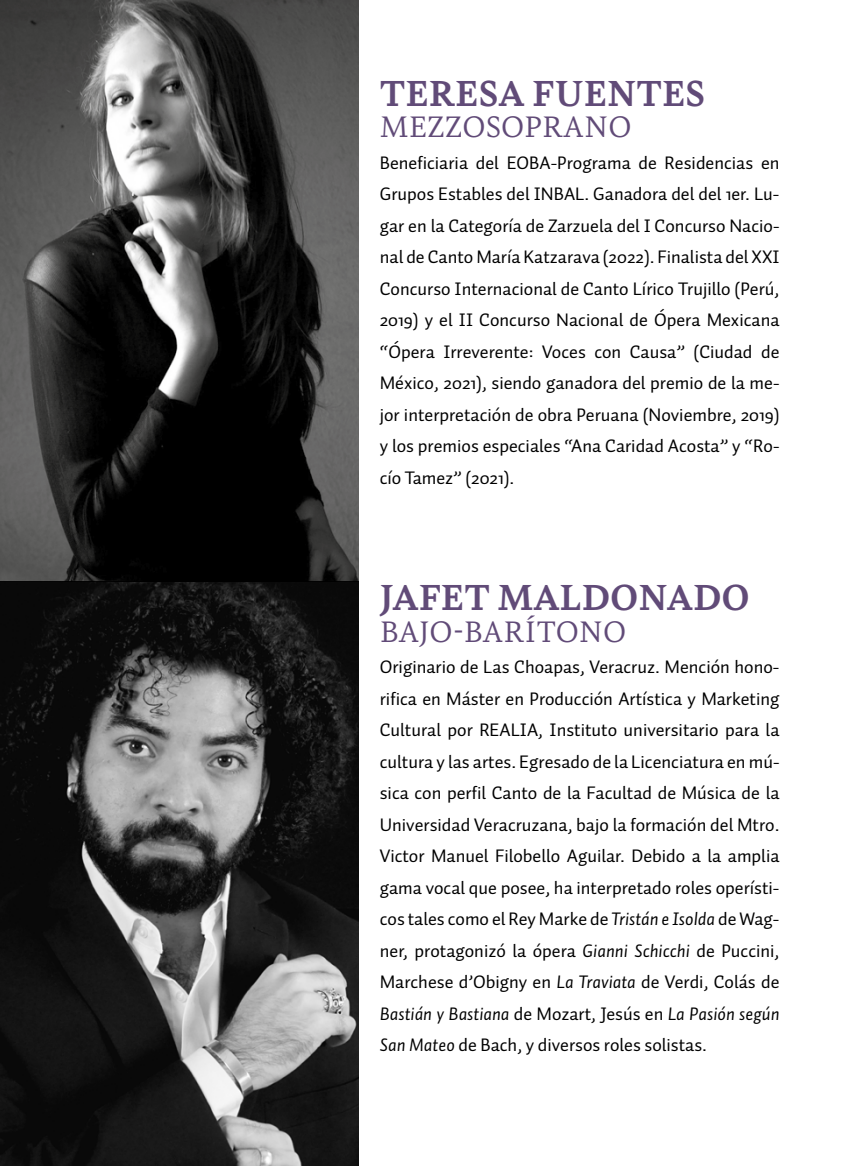
<style>
.page{position:relative;width:854px;height:1166px;background:#fff}
.page>*{position:absolute;margin:0;border:0;box-sizing:border-box;transform-origin:0 0}
.t1{font:700 38.5px "Bely";color:#614b78}
.t2{font:31.5px "Bely";color:#614b78}
.t3{font:18.38px/31.5px "Auto Pro";color:#000;text-align:justify}
.t4{font:18.38px "Auto Pro Regular Italic 1";color:#000}
.s1{font-family:"Auto Pro Regular Italic 1"}
.s2{font-family:"Auto Pro"}
</style>
<div class="page">
<img style="left:0;top:0;width:358px;height:1166px">
<h1 class="t1" style="left:379px;top:66px;width:327px">TERESA FUENTES</h1>
<h2 class="t2" style="left:379px;top:105px;width:253px">MEZZOSOPRANO</h2>
<p class="t3" style="left:379px;top:147px;width:401px">Beneficiaria del EOBA-Programa de Residencias en Grupos Estables del INBAL. Ganadora del del 1er. Lu&shy;gar en la Categoría de Zarzuela del I Concurso Nacio&shy;nal de Canto María Katzarava (2022). Finalista del XXI Concurso Internacional de Canto Lírico Trujillo (Perú, 2019) y el II Concurso Nacional de Ópera Mexicana “Ópera Irreverente: Voces con Causa” (Ciudad de México, 2021), siendo ganadora del premio de la me&shy;jor interpretación de obra Peruana (Noviembre, 2019) y los premios especiales “Ana Caridad Acosta” y “Ro&shy;cío Tamez” (2021).</p>
<h1 class="t1" style="left:379px;top:570px;width:371px">JAFET MALDONADO</h1>
<h2 class="t2" style="left:379px;top:609px;width:248px">BAJO-BARÍTONO</h2>
<p class="t3" style="left:379px;top:651px;width:401px">Originario de Las Choapas, Veracruz. Mención hono&shy;rifica en Máster en Producción Artística y Marketing Cultural por REALIA, Instituto universitario para la cultura y las artes. Egresado de la Licenciatura en mú&shy;sica con perfil Canto de la Facultad de Música de la Universidad Veracruzana, bajo la formación del Mtro.<br>Victor Manuel Filobello Aguilar. Debido a la amplia gama vocal que posee, ha interpretado roles operísti&shy;cos tales como el Rey Marke de <span class="s1">Tristán e Isolda</span> de Wag&shy;ner, protagonizó la ópera <span class="s1">Gianni Schicchi</span> de Puccini, Marchese d’Obigny en <span class="s1">La Traviata</span> de Verdi, Colás de</p>
<p class="t4" style="left:379px;top:1000px;width:401px">Bastián y Bastiana <span class="s2">de Mozart, Jesús en</span> La Pasión según</p>
<p class="t3" style="left:379px;top:1028px;width:328px"><span class="s1">San Mateo</span> de Bach, y diversos roles solistas.</p>
</div>
